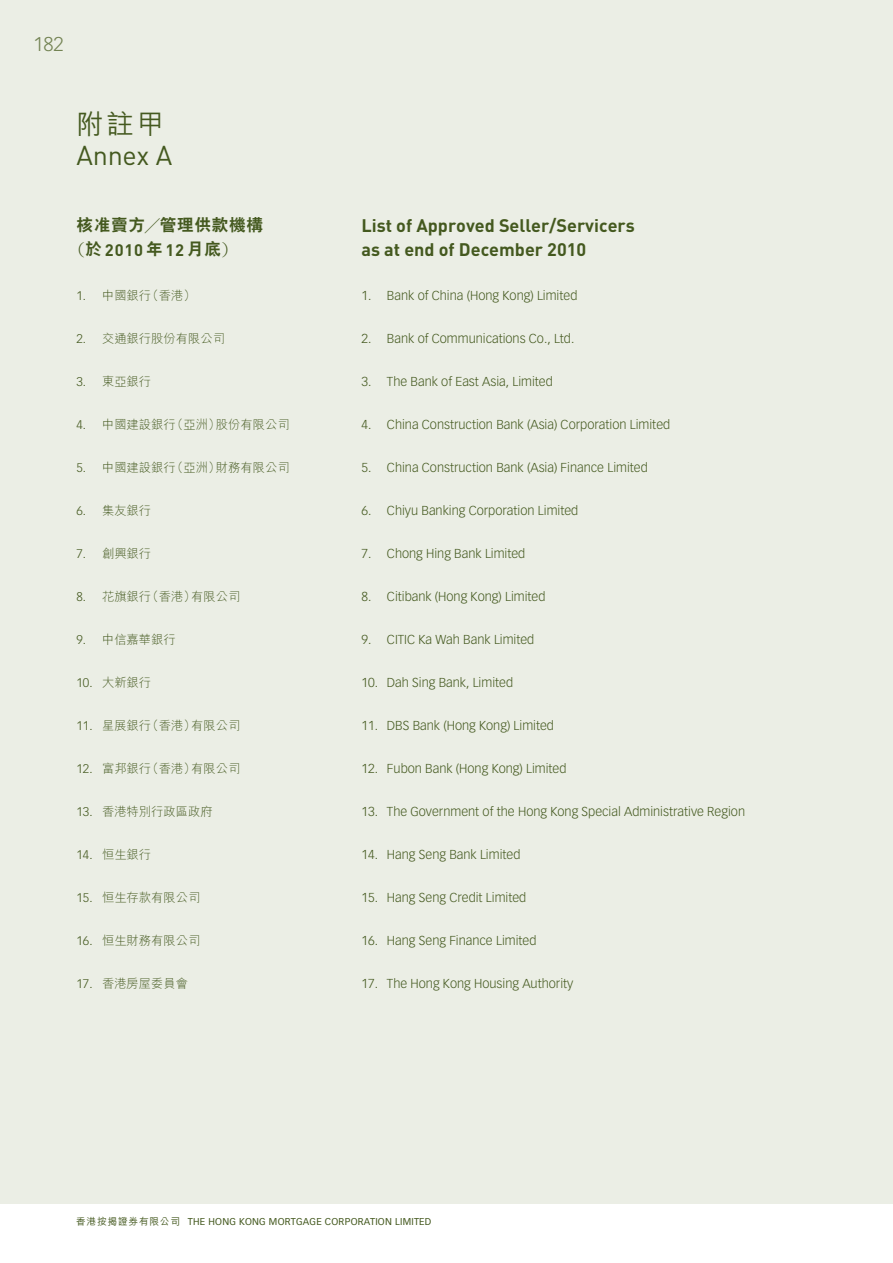
<style>
.page{position:relative;width:893px;height:1263px;background:#fff}
.page>*{position:absolute;margin:0;border:0;box-sizing:border-box;transform-origin:0 0}
.t1{font:27px "DIN";letter-spacing:-.01em;color:#44591f}
.t2{font:500 27px "M Hei HK";color:#44591f}
.t3{font:300 19.5px "Vectora LH";color:#738353}
.t4{font:700 18px/24px "DIN";color:#44591f}
.t5{font:700 16.5px "DIN";letter-spacing:.05em;color:#44591f}
.t6{font:800 16.5px "C Hei 2 HK";letter-spacing:.05em;color:#44591f}
.t7{font:300 12.75px "Vectora LH";color:#44591f}
.t8{font:300 12.3px "M Hei HK";color:#44591f}
.t9{font:9.75px "Vectora LH";letter-spacing:.025em;color:#44591f}
.s1{font-family:"Koz Min Pro";font-weight:400}
.s2{font-family:"C Hei 2 HK";font-weight:800}
.s3{font-family:"Vectora LH"}
.s4{font-family:"M Hei HK";font-weight:500}
</style>
<div class="page">
<div style="left:0;top:0;width:893px;height:1203px;background:#ebeee5"></div>
<h2 class="t3" style="left:33px;top:33px;width:32px">182</h2>
<h1 class="t2" style="left:77px;top:105px;width:89px">附註甲</h1>
<h1 class="t1" style="left:77px;top:138px;width:97px">Annex A</h1>
<p class="t6" style="left:77px;top:214px;width:188px">核准賣方<span class="s1">／</span>管理供款機構</p>
<p class="t5" style="left:68px;top:239px;width:171px"><span class="s1">（</span><span class="s2">於</span> 2010 <span class="s2">年</span> 12 <span class="s2">月底</span><span class="s1">）</span></p>
<p class="t8" style="left:77px;top:287px;width:121px"><span class="s3">1.</span> 中國銀行（香港）</p>
<p class="t8" style="left:77px;top:330px;width:150px"><span class="s3">2.</span> 交通銀行股份有限公司</p>
<p class="t8" style="left:77px;top:373px;width:76px"><span class="s3">3.</span> 東亞銀行</p>
<p class="t8" style="left:77px;top:416px;width:215px"><span class="s3">4.</span> 中國建設銀行（亞洲）股份有限公司</p>
<p class="t8" style="left:77px;top:459px;width:215px"><span class="s3">5.</span> 中國建設銀行（亞洲）財務有限公司</p>
<p class="t8" style="left:77px;top:502px;width:76px"><span class="s3">6.</span> 集友銀行</p>
<p class="t8" style="left:77px;top:545px;width:76px"><span class="s3">7.</span> 創興銀行</p>
<p class="t8" style="left:77px;top:588px;width:165px"><span class="s3">8.</span> 花旗銀行（香港）有限公司</p>
<p class="t8" style="left:77px;top:631px;width:101px"><span class="s3">9.</span> 中信嘉華銀行</p>
<p class="t8" style="left:77px;top:674px;width:76px"><span class="s3">10.</span> 大新銀行</p>
<p class="t8" style="left:77px;top:717px;width:165px"><span class="s3">11.</span> 星展銀行（香港）有限公司</p>
<p class="t8" style="left:77px;top:760px;width:165px"><span class="s3">12.</span> 富邦銀行（香港）有限公司</p>
<p class="t8" style="left:77px;top:803px;width:138px"><span class="s3">13.</span> 香港特別行政區政府</p>
<p class="t8" style="left:77px;top:846px;width:76px"><span class="s3">14.</span> 恒生銀行</p>
<p class="t8" style="left:77px;top:889px;width:125px"><span class="s3">15.</span> 恒生存款有限公司</p>
<p class="t8" style="left:77px;top:932px;width:125px"><span class="s3">16.</span> 恒生財務有限公司</p>
<p class="t8" style="left:77px;top:975px;width:113px"><span class="s3">17.</span> 香港房屋委員會</p>
<h3 class="t4" style="left:361px;top:213px;width:275px">List of Approved Seller/Servicers as at end of December 2010</h3>
<p class="t7" style="left:361px;top:288px;width:217px">1. Bank of China (Hong Kong) Limited</p>
<p class="t7" style="left:361px;top:331px;width:214px">2. Bank of Communications Co., Ltd.</p>
<p class="t7" style="left:361px;top:374px;width:193px">3. The Bank of East Asia, Limited</p>
<p class="t7" style="left:361px;top:417px;width:310px">4. China Construction Bank (Asia) Corporation Limited</p>
<p class="t7" style="left:361px;top:460px;width:288px">5. China Construction Bank (Asia) Finance Limited</p>
<p class="t7" style="left:361px;top:503px;width:218px">6. Chiyu Banking Corporation Limited</p>
<p class="t7" style="left:361px;top:546px;width:165px">7. Chong Hing Bank Limited</p>
<p class="t7" style="left:361px;top:589px;width:186px">8. Citibank (Hong Kong) Limited</p>
<p class="t7" style="left:361px;top:632px;width:174px">9. CITIC Ka Wah Bank Limited</p>
<p class="t7" style="left:361px;top:675px;width:153px">10. Dah Sing Bank, Limited</p>
<p class="t7" style="left:361px;top:718px;width:194px">11. DBS Bank (Hong Kong) Limited</p>
<p class="t7" style="left:361px;top:761px;width:207px">12. Fubon Bank (Hong Kong) Limited</p>
<p class="t7" style="left:361px;top:804px;width:385px">13. The Government of the Hong Kong Special Administrative Region</p>
<p class="t7" style="left:361px;top:847px;width:160px">14. Hang Seng Bank Limited</p>
<p class="t7" style="left:361px;top:890px;width:166px">15. Hang Seng Credit Limited</p>
<p class="t7" style="left:361px;top:933px;width:177px">16. Hang Seng Finance Limited</p>
<p class="t7" style="left:361px;top:976px;width:213px">17. The Hong Kong Housing Authority</p>
<p class="t9" style="left:76px;top:1215px;width:357px"><span class="s4">香港按揭證券有限公司</span> THE HONG KONG MORTGAGE CORPORATION LIMITED</p>
</div>
